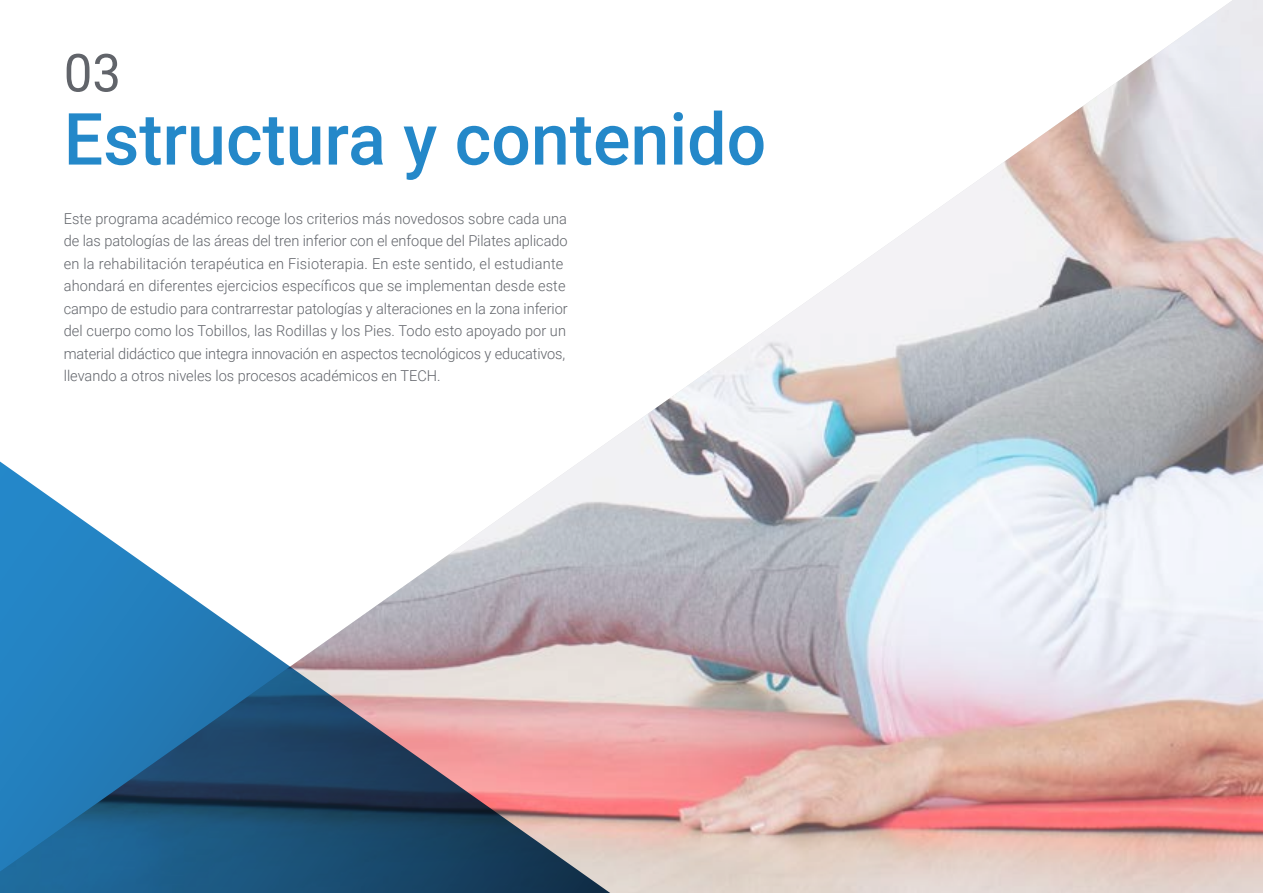
<style>
.page{position:relative;width:1263px;height:893px;background:#fff}
.page>*{position:absolute;margin:0;border:0;box-sizing:border-box;transform-origin:0 0}
.t1{font:500 72px "Roboto";color:#2488c9}
.t2{font:52.5px "Roboto";color:#61646a}
.t3{font:300 15px/22.5px "Roboto";color:#61646a}
</style>
<div class="page">
<img style="left:603px;top:0;width:660px;height:893px">
<svg style="left:0;top:446px;width:640px;height:447px"></svg>
<h2 class="t2" style="left:64px;top:36px;width:59px">03</h2>
<h1 class="t1" style="left:64px;top:89px;width:704px">Estructura y contenido</h1>
<p class="t3" style="left:64px;top:207px;width:505px">Este programa académico recoge los criterios más novedosos sobre cada una de las patologías de las áreas del tren inferior con el enfoque del Pilates aplicado en la rehabilitación terapéutica en Fisioterapia. En este sentido, el estudiante ahondará en diferentes ejercicios específicos que se implementan desde este campo de estudio para contrarrestar patologías y alteraciones en la zona inferior del cuerpo como los Tobillos, las Rodillas y los Pies. Todo esto apoyado por un material didáctico que integra innovación en aspectos tecnológicos y educativos, llevando a otros niveles los procesos académicos en TECH.</p>
</div>
